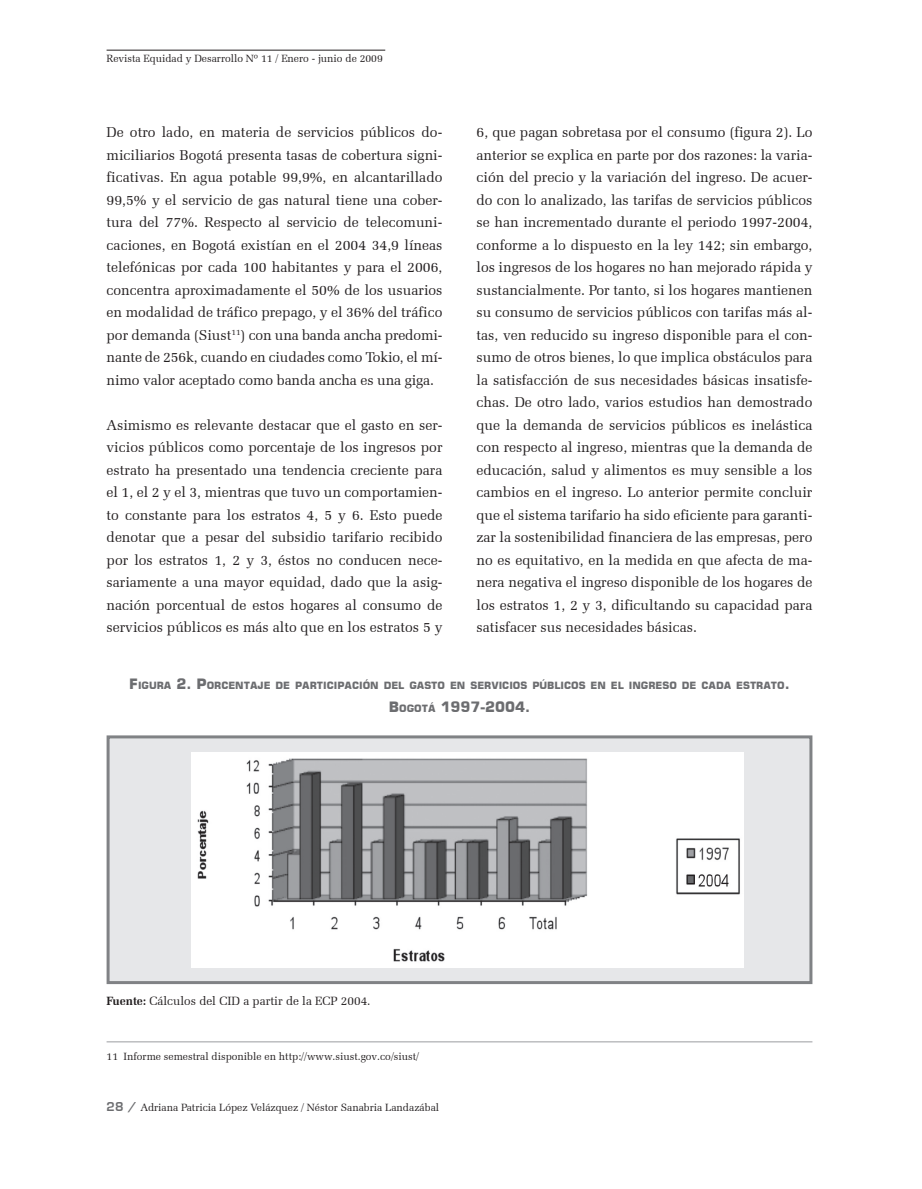
<style>
.page{position:relative;width:922px;height:1189px;background:#fff}
.page>*{position:absolute;margin:0;border:0;box-sizing:border-box;transform-origin:0 0}
.t1{font:14.25px/22.5px "Zapf Elliptical 711 BT";color:#231f20;text-align:justify}
.t2{font:700 14.25px "Square 721 BT";color:#6c6d70}
.t3{font:12px "Zapf Elliptical 711 BT";color:#231f20}
.t4{font:10.5px "Zapf Elliptical 711 BT";color:#231f20}
.t5{font:700 10.05px "Square 721 BT";color:#6c6d70}
.s1{font-size:14.25px}
.s2{font-size:10.05px}
.s3{font-weight:700}
.s4{font-family:"Square 721 Dm Normal";font-size:12px;color:#6c6d70}
</style>
<div class="page">
<hr style="left:107px;top:50px;width:278px;height:1px;background:#231f20">
<hr style="left:107px;top:1041px;width:705px;height:1px;background:#bcbdc0">
<div style="left:107px;top:735px;width:705px;height:249px;background:#e6e7e9;border:3px solid #808285"></div>
<img style="left:191px;top:752px;width:552px;height:215px">
<p class="t4" style="left:107px;top:52px;width:278px">Revista Equidad y Desarrollo Nº 11 / Enero - junio de 2009</p>
<p class="t1" style="left:107px;top:121px;width:337px">De otro lado, en materia de servicios públicos do&shy;miciliarios Bogotá presenta tasas de cobertura signi&shy;ficativas. En agua potable 99,9%, en alcantarillado 99,5% y el servicio de gas natural tiene una cober&shy;tura del 77%. Respecto al servicio de telecomuni&shy;caciones, en Bogotá existían en el 2004 34,9 líneas telefónicas por cada 100 habitantes y para el 2006, concentra aproximadamente el 50% de los usuarios en modalidad de tráfico prepago, y el 36% del tráfico por demanda (Siust<sup>11</sup>) con una banda ancha predomi&shy;nante de 256k, cuando en ciudades como Tokio, el mí&shy;nimo valor aceptado como banda ancha es una giga.</p>
<p class="t1" style="left:107px;top:413px;width:337px">Asimismo es relevante destacar que el gasto en ser&shy;vicios públicos como porcentaje de los ingresos por estrato ha presentado una tendencia creciente para el 1, el 2 y el 3, mientras que tuvo un comportamien&shy;to constante para los estratos 4, 5 y 6. Esto puede denotar que a pesar del subsidio tarifario recibido por los estratos 1, 2 y 3, éstos no conducen nece&shy;sariamente a una mayor equidad, dado que la asig&shy;nación porcentual de estos hogares al consumo de servicios públicos es más alto que en los estratos 5 y</p>
<p class="t1" style="left:476px;top:121px;width:337px">6, que pagan sobretasa por el consumo (figura 2). Lo anterior se explica en parte por dos razones: la varia&shy;ción del precio y la variación del ingreso. De acuer&shy;do con lo analizado, las tarifas de servicios públicos se han incrementado durante el periodo 1997-2004, conforme a lo dispuesto en la ley 142; sin embargo, los ingresos de los hogares no han mejorado rápida y sustancialmente. Por tanto, si los hogares mantienen su consumo de servicios públicos con tarifas más al&shy;tas, ven reducido su ingreso disponible para el con&shy;sumo de otros bienes, lo que implica obstáculos para la satisfacción de sus necesidades básicas insatisfe&shy;chas. De otro lado, varios estudios han demostrado que la demanda de servicios públicos es inelástica con respecto al ingreso, mientras que la demanda de educación, salud y alimentos es muy sensible a los cambios en el ingreso. Lo anterior permite concluir que el sistema tarifario ha sido eficiente para garanti&shy;zar la sostenibilidad financiera de las empresas, pero no es equitativo, en la medida en que afecta de ma&shy;nera negativa el ingreso disponible de los hogares de los estratos 1, 2 y 3, dificultando su capacidad para satisfacer sus necesidades básicas.</p>
<p class="t5" style="left:129px;top:679px;width:662px"><span class="s1">F</span>IGURA <span class="s1">2. P</span>ORCENTAJE DE PARTICIPACIÓN DEL GASTO EN SERVICIOS PÚBLICOS EN EL INGRESO DE CADA ESTRATO<span class="s1">.</span></p>
<p class="t2" style="left:389px;top:698px;width:143px">B<span class="s2">OGOTÁ</span> 1997-2004.</p>
<p class="t3" style="left:107px;top:993px;width:265px"><span class="s3">Fuente:</span> Cálculos del CID a partir de la ECP 2004.</p>
<p class="t4" style="left:107px;top:1049px;width:314px">11 Informe semestral disponible en http://www.siust.gov.co/siust/</p>
<p class="t4" style="left:107px;top:1101px;width:334px"><span class="s4">28 /</span> Adriana Patricia López Velázquez / Néstor Sanabria Landazábal</p>
</div>
